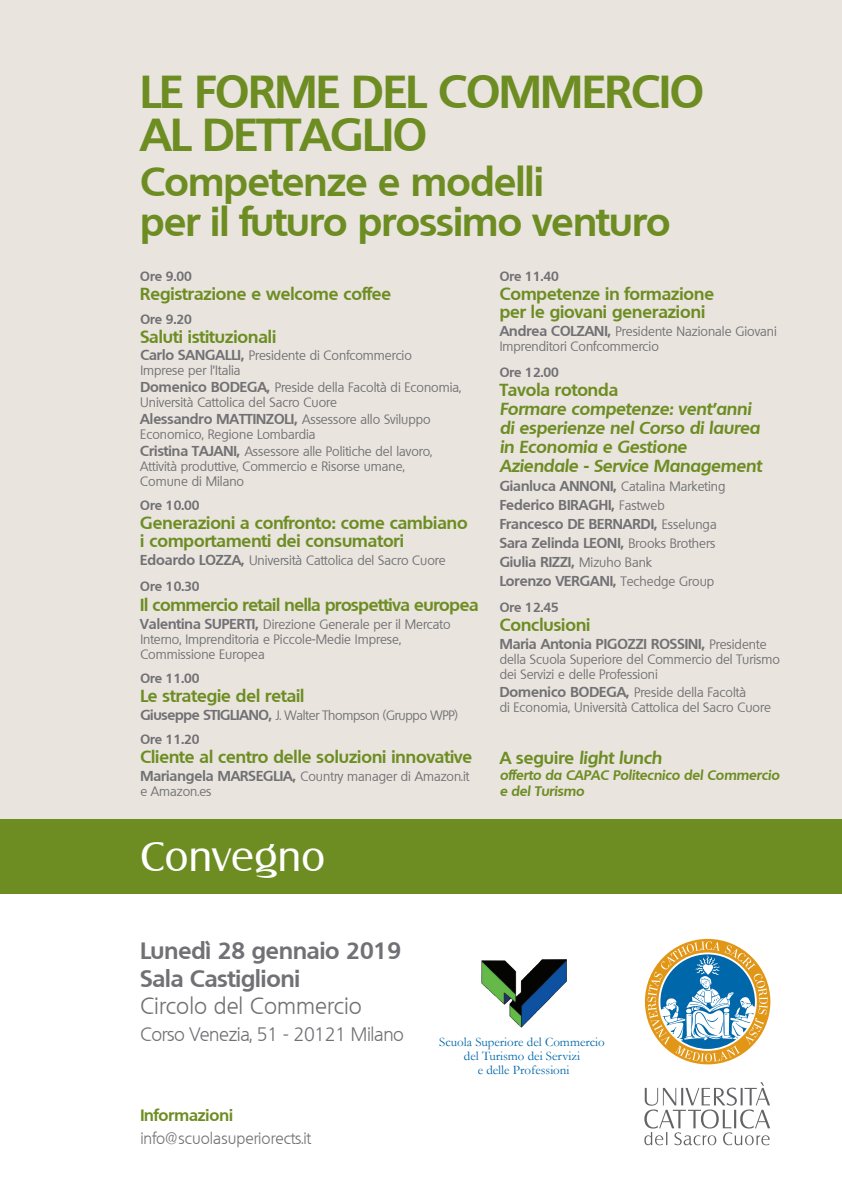
<style>
.page{position:relative;width:842px;height:1191px;background:#fff}
.page>*{position:absolute;margin:0;border:0;box-sizing:border-box;transform-origin:0 0}
.t1{font:700 45px "Quebec";letter-spacing:-.01em;color:#6d8d23}
.t2{font:40.2px "Salzburg";letter-spacing:.01em;color:#fff}
.t3{font:700 39px "Quebec";letter-spacing:-.01em;color:#6d8d23}
.t4{font:700 23px "Quebec";color:#717074}
.t5{font:300 23px "Quebec";color:#717074}
.t6{font:300 19px "Quebec";letter-spacing:-.02em;color:#717074}
.t7{font:700 17px "Quebec";color:#6d8d23}
.t8{font:italic 700 17px "Quebec";color:#6d8d23}
.t9{font:700 17px "Quebec";letter-spacing:-.02em;color:#6d8d23}
.t10{font:300 16px "Quebec";color:#717074}
.t11{font:700 16px "Quebec";color:#6d8d23}
.t12{font:700 14px "Quebec";color:#717074}
.t13{font:italic 700 13.5px "Quebec";color:#6d8d23}
.t14{font:13px/15px "Quebec";color:#717074}
.t15{font:700 13px "Quebec";color:#717074}
.t16{font:13px "Garamond";color:#0067aa}
.t17{font:13px "Quebec";letter-spacing:-.02em;color:#717074}
.s1{font-weight:700;font-size:14px}
.s2{font-weight:400;font-size:13px}
.s3{font-style:normal}
</style>
<div class="page">
<div style="left:0;top:0;width:842px;height:828px;background:#e9e5de"></div>
<div style="left:0;top:819px;width:842px;height:74px;background:#6d8d23"></div>
<svg style="left:645px;top:939px;width:125px;height:125px"></svg>
<svg style="left:644px;top:1082px;width:126px;height:63px"></svg>
<img style="left:481px;top:959px;width:61px;height:64px">
<p class="t1" style="left:140px;top:62px;width:565px">LE FORME DEL COMMERCIO</p>
<p class="t1" style="left:140px;top:105px;width:288px">AL DETTAGLIO</p>
<p class="t3" style="left:140px;top:156px;width:405px">Competenze e modelli</p>
<p class="t3" style="left:140px;top:196px;width:532px">per il futuro prossimo venturo</p>
<p class="t15" style="left:140px;top:268px;width:53px">Ore 9.00</p>
<p class="t7" style="left:140px;top:283px;width:252px">Registrazione e welcome coffee</p>
<p class="t15" style="left:140px;top:311px;width:53px">Ore 9.20</p>
<p class="t7" style="left:140px;top:326px;width:137px">Saluti istituzionali</p>
<p class="t14" style="left:140px;top:348px;width:273px"><span class="s1">Carlo SANGALLI,</span> Presidente di Confcommercio</p>
<p class="t14" style="left:140px;top:363px;width:102px">Imprese per l’Italia</p>
<p class="t14" style="left:140px;top:380px;width:322px"><span class="s1">Domenico BODEGA,</span> Preside della Facoltà di Economia,<br>Università Cattolica del Sacro Cuore</p>
<p class="t12" style="left:140px;top:410px;width:292px">Alessandro MATTINZOLI, <span class="s2">Assessore allo Sviluppo</span></p>
<p class="t14" style="left:140px;top:427px;width:177px">Economico, Regione Lombardia</p>
<p class="t14" style="left:140px;top:444px;width:294px"><span class="s1">Cristina TAJANI,</span> Assessore alle Politiche del lavoro,</p>
<p class="t14" style="left:140px;top:459px;width:266px">Attività produttive, Commercio e Risorse umane,</p>
<p class="t14" style="left:140px;top:474px;width:105px">Comune di Milano</p>
<p class="t15" style="left:140px;top:497px;width:61px">Ore 10.00</p>
<p class="t7" style="left:140px;top:512px;width:329px">Generazioni a confronto: come cambiano</p>
<p class="t7" style="left:140px;top:530px;width:265px">i comportamenti dei consumatori</p>
<p class="t14" style="left:140px;top:553px;width:307px"><span class="s1">Edoardo LOZZA,</span> Università Cattolica del Sacro Cuore</p>
<p class="t15" style="left:140px;top:578px;width:61px">Ore 10.30</p>
<p class="t9" style="left:140px;top:594px;width:340px">Il commercio retail nella prospettiva europea</p>
<p class="t14" style="left:140px;top:617px;width:312px"><span class="s1">Valentina SUPERTI,</span> Direzione Generale per il Mercato</p>
<p class="t14" style="left:140px;top:632px;width:262px">Interno, Imprenditoria e Piccole-Medie Imprese,</p>
<p class="t14" style="left:140px;top:647px;width:126px">Commissione Europea</p>
<p class="t15" style="left:140px;top:670px;width:61px">Ore 11.00</p>
<p class="t7" style="left:140px;top:685px;width:166px">Le strategie del retail</p>
<p class="t17" style="left:140px;top:707px;width:319px"><span class="s1">Giuseppe STIGLIANO,</span> J. Walter Thompson (Gruppo WPP)</p>
<p class="t15" style="left:140px;top:731px;width:61px">Ore 11.20</p>
<p class="t7" style="left:140px;top:746px;width:333px">Cliente al centro delle soluzioni innovative</p>
<p class="t14" style="left:140px;top:769px;width:331px"><span class="s1">Mariangela MARSEGLIA,</span> Country manager di Amazon.it</p>
<p class="t14" style="left:140px;top:784px;width:73px">e Amazon.es</p>
<p class="t2" style="left:140px;top:832px;width:186px">Convegno</p>
<p class="t15" style="left:500px;top:268px;width:61px">Ore 11.40</p>
<p class="t7" style="left:500px;top:283px;width:216px">Competenze in formazione</p>
<p class="t7" style="left:500px;top:301px;width:207px">per le giovani generazioni</p>
<p class="t14" style="left:500px;top:324px;width:279px"><span class="s1">Andrea COLZANI,</span> Presidente Nazionale Giovani</p>
<p class="t14" style="left:500px;top:339px;width:161px">Imprenditori Confcommercio</p>
<p class="t15" style="left:500px;top:364px;width:61px">Ore 12.00</p>
<p class="t7" style="left:500px;top:379px;width:120px">Tavola rotonda</p>
<p class="t8" style="left:500px;top:398px;width:253px">Formare competenze: vent’anni</p>
<p class="t8" style="left:500px;top:417px;width:262px">di esperienze nel Corso di laurea</p>
<p class="t8" style="left:500px;top:436px;width:189px">in Economia e Gestione</p>
<p class="t8" style="left:500px;top:455px;width:264px">Aziendale - Service Management</p>
<p class="t14" style="left:500px;top:479px;width:227px"><span class="s1">Gianluca ANNONI,</span> Catalina Marketing</p>
<p class="t12" style="left:500px;top:496px;width:167px">Federico BIRAGHI, <span class="s2">Fastweb</span></p>
<p class="t12" style="left:500px;top:515px;width:219px">Francesco DE BERNARDI, <span class="s2">Esselunga</span></p>
<p class="t12" style="left:500px;top:534px;width:217px">Sara Zelinda LEONI, <span class="s2">Brooks Brothers</span></p>
<p class="t12" style="left:500px;top:553px;width:154px">Giulia RIZZI, <span class="s2">Mizuho Bank</span></p>
<p class="t12" style="left:500px;top:572px;width:216px">Lorenzo VERGANI, <span class="s2">Techedge Group</span></p>
<p class="t15" style="left:500px;top:599px;width:61px">Ore 12.45</p>
<p class="t7" style="left:500px;top:614px;width:92px">Conclusioni</p>
<p class="t12" style="left:500px;top:635px;width:268px">Maria Antonia PIGOZZI ROSSINI, <span class="s2">Presidente</span></p>
<p class="t14" style="left:500px;top:652px;width:282px">della Scuola Superiore del Commercio del Turismo</p>
<p class="t14" style="left:500px;top:667px;width:160px">dei Servizi e delle Professioni</p>
<p class="t14" style="left:500px;top:685px;width:248px"><span class="s1">Domenico BODEGA,</span> Preside della Facoltà</p>
<p class="t14" style="left:500px;top:700px;width:273px">di Economia, Università Cattolica del Sacro Cuore</p>
<p class="t8" style="left:500px;top:747px;width:164px"><span class="s3">A seguire</span> light lunch</p>
<p class="t13" style="left:500px;top:766px;width:281px">offerto da CAPAC Politecnico del Commercio</p>
<p class="t13" style="left:500px;top:782px;width:86px">e del Turismo</p>
<p class="t4" style="left:140px;top:936px;width:262px">Lunedì 28 gennaio 2019</p>
<p class="t4" style="left:140px;top:964px;width:161px">Sala Castiglioni</p>
<p class="t5" style="left:140px;top:991px;width:223px">Circolo del Commercio</p>
<p class="t6" style="left:140px;top:1022px;width:265px">Corso Venezia, 51 - 20121 Milano</p>
<p class="t11" style="left:140px;top:1105px;width:94px">Informazioni</p>
<p class="t10" style="left:140px;top:1128px;width:172px">info@scuolasuperiorects.it</p>
<p class="t16" style="left:439px;top:1033px;width:167px">Scuola Superiore del Commercio</p>
<p class="t16" style="left:464px;top:1047px;width:118px">del Turismo dei Servizi</p>
<p class="t16" style="left:478px;top:1061px;width:93px">e delle Professioni</p>
</div>
